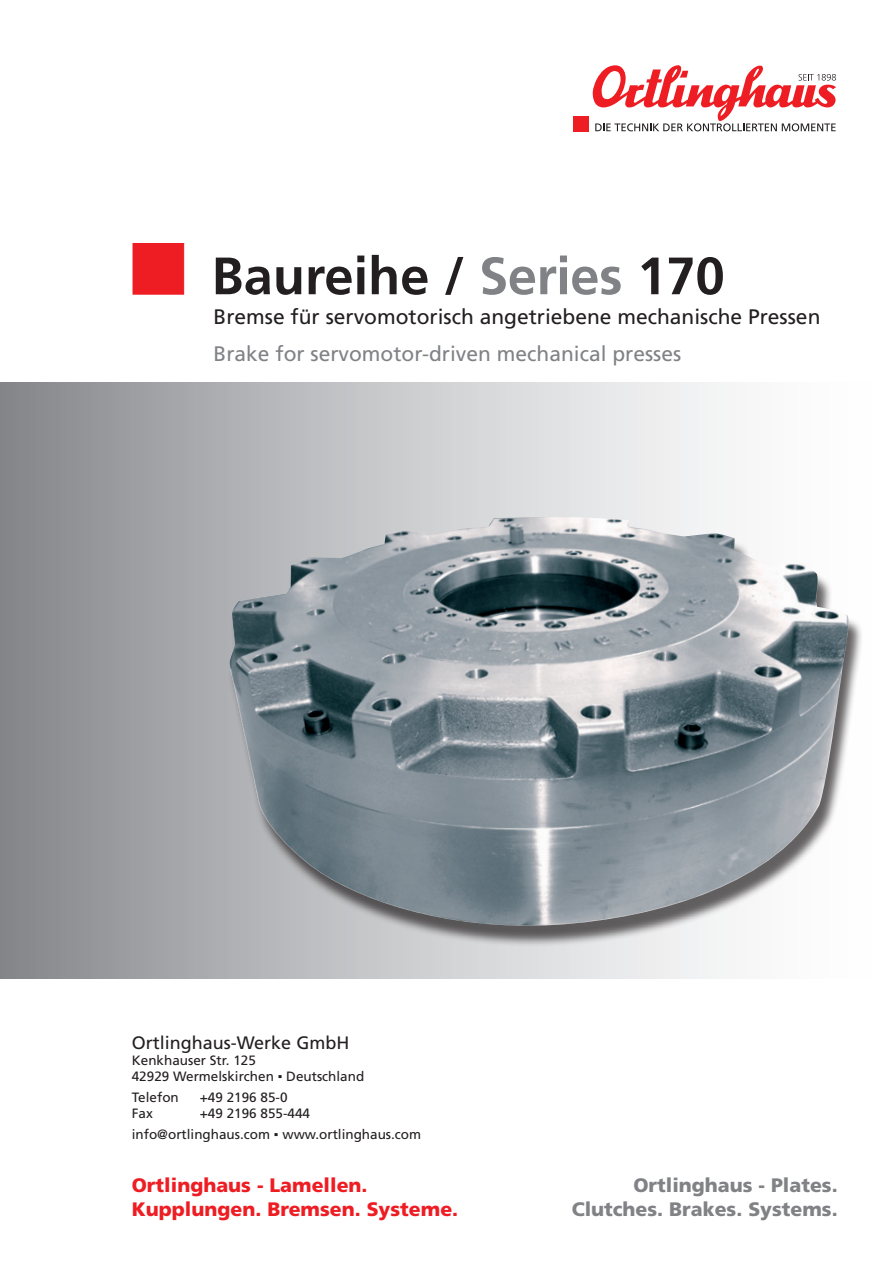
<style>
.page{position:relative;width:893px;height:1263px;background:#fff}
.page>*{position:absolute;margin:0;border:0;box-sizing:border-box;transform-origin:0 0}
.t1{font:700 52.5px "Frutiger LT";color:#231f20}
.t2{font:21px "Frutiger LT";color:#231f20}
.t3{font:21px "Frutiger LT";color:#808285}
.t4{font:900 19.5px "Frutiger LT";color:#ee1d23}
.t5{font:900 19.5px "Frutiger LT";color:#808285}
.t6{font:18px "Frutiger LT";color:#231f20}
.t7{font:13.5px/16.2px "Frutiger LT";color:#231f20}
.s1{color:#808285}
.s2{font-family:"Verdana"}
</style>
<div class="page">
<div style="left:574px;top:116px;width:15px;height:15px;background:#ee1d23"></div>
<svg style="left:593px;top:65px;width:243px;height:66px"></svg>
<div style="left:0;top:383px;width:893px;height:595px;background:linear-gradient(to right,#8c8e92,#fff)"></div>
<div style="left:228px;top:522px;width:635px;height:425px;background:#231f20;opacity:.7"></div>
<img style="left:229px;top:517px;width:622px;height:414px">
<div style="left:133px;top:243px;width:51px;height:51px;background:#ee1d23;border:1px solid #ee1d23"></div>
<h1 class="t1" style="left:212px;top:245px;width:515px">Baureihe / <span class="s1">Series</span> 170</h1>
<h2 class="t2" style="left:214px;top:305px;width:608px">Bremse für servomotorisch angetriebene mechanische Pressen</h2>
<h2 class="t3" style="left:214px;top:341px;width:469px">Brake for servomotor-driven mechanical presses</h2>
<h3 class="t6" style="left:132px;top:1032px;width:219px">Ortlinghaus-Werke GmbH</h3>
<p class="t7" style="left:132px;top:1052px;width:234px">Kenkhauser Str. 125<br>42929 Wermelskirchen <span class="s2">▪</span> Deutschland</p>
<p class="t7" style="left:132px;top:1089px;width:49px">Telefon</p>
<p class="t7" style="left:200px;top:1089px;width:89px">+49 2196 85-0</p>
<p class="t7" style="left:132px;top:1105px;width:23px">Fax</p>
<p class="t7" style="left:132px;top:1103px;width:291px;line-height:20.4px;text-indent:68px">+49 2196 855-444 info@ortlinghaus.com <span class="s2">▪</span> www.ortlinghaus.com</p>
<h3 class="t4" style="left:132px;top:1173px;width:237px">Ortlinghaus - Lamellen.</h3>
<h3 class="t5" style="left:633px;top:1173px;width:206px">Ortlinghaus - Plates.</h3>
<h3 class="t4" style="left:132px;top:1197px;width:328px">Kupplungen. Bremsen. Systeme.</h3>
<h3 class="t5" style="left:572px;top:1197px;width:267px">Clutches. Brakes. Systems.</h3>
</div>
